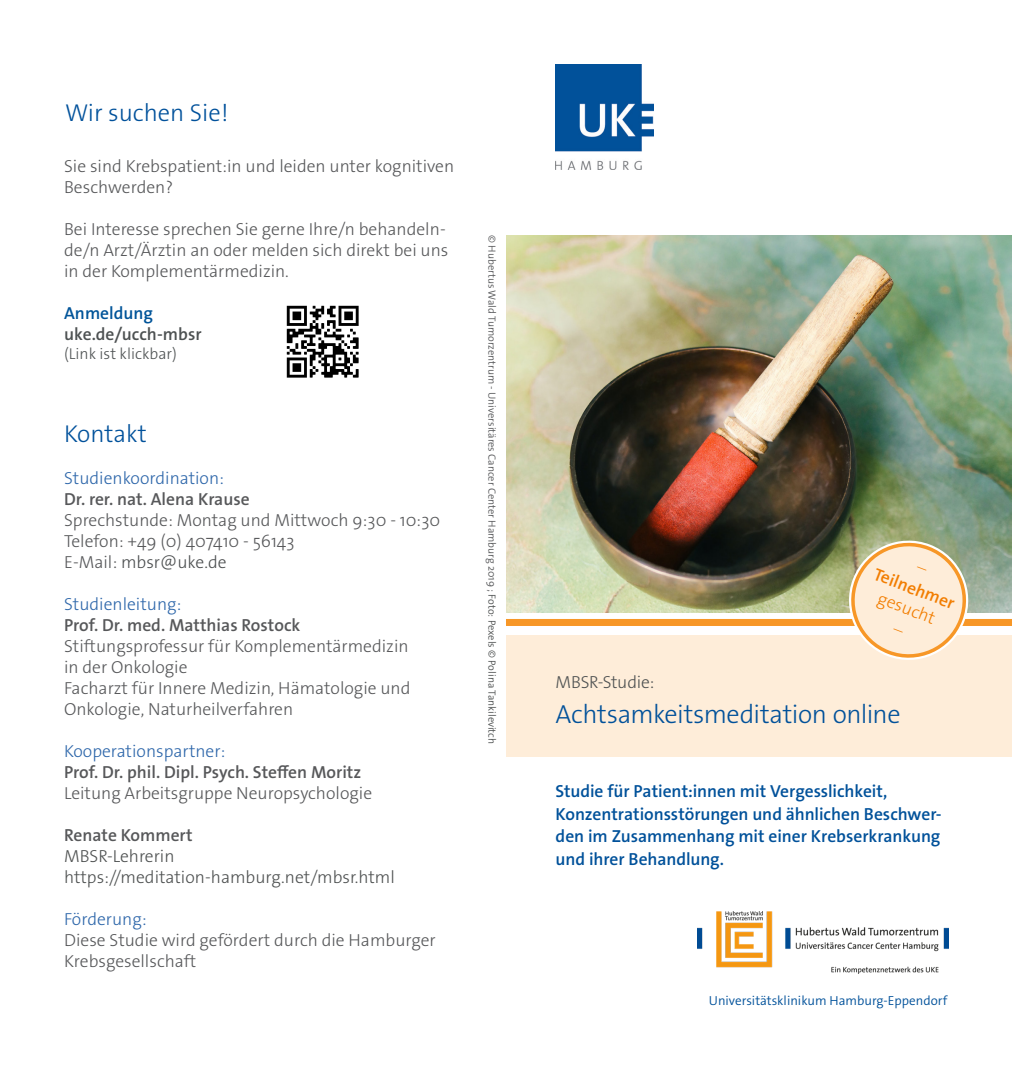
<style>
.page{position:relative;width:1012px;height:1072px;background:#fff}
.page>*{position:absolute;margin:0;border:0;box-sizing:border-box;transform-origin:0 0}
.t1{font:300 26.25px "The Sans Os F";letter-spacing:-.015em;color:#01519a}
.t2{font:300 24.5px "The Sans Os F";color:#01519b}
.t3{font:300 17.5px/21px "The Sans Os F";color:#57585a}
._0XX_Dachzeile_Flyer{font:600 17.5px/22.8px "The Sans Os F";letter-spacing:-.005em;color:#01519a}
.t4{font:300 17.5px/21px "The Sans Os F";color:#4f5252}
.t5{font:600 17.5px/21px "The Sans Os F";color:#57585a}
.t6{font:600 17.5px/21px "The Sans Os F";color:#4d5152}
.t7{font:300 17.5px "The Sans Os F";color:#2e67aa}
.t8{font:600 17.5px/21px "The Sans Os F";color:#f27d00;text-align:center}
.t9{font:300 15.75px "The Sans Os F";color:#4d5152}
.t10{font:300 13.12px "The Sans Os F";color:#01519a}
.t11{font:300 10.5px "The Sans Os F";color:#57585a}
.s1{color:#015499}
.s2{color:#2e67aa}
.s3{font-weight:600}
.s4{color:#4c4f50}
.s5{font-weight:300}
.s6{font-weight:600;color:#57585a}
.s7{color:#4f5252}
</style>
<div class="page">
<img style="left:697px;top:911px;width:251px;height:62px">
<div style="left:506px;top:635px;width:506px;height:121px;background:#feedd9"></div>
<img style="left:506px;top:235px;width:505px;height:377px">
<div style="left:506px;top:619px;width:506px;height:7px;background:#f79727"></div>
<img style="left:556px;top:64px;width:98px;height:106px">
<img style="left:286px;top:305px;width:73px;height:73px">
<svg style="left:835px;top:526px;width:147px;height:134px"></svg>
<p class="t2" style="left:65px;top:97px;width:165px">Wir suchen Sie!</p>
<p class="t3" style="left:64px;top:155px;width:391px">Sie sind Krebspatient:in und leiden unter kognitiven<br>Beschwerden?</p>
<p class="t3" style="left:64px;top:218px;width:386px">Bei Interesse sprechen Sie gerne Ihre/n behandeln&shy;de/n Arzt/Ärztin an oder melden sich direkt bei uns in der Komplementärmedizin.</p>
<p class="t6" style="left:64px;top:302px;width:139px"><span class="s1">Anmeldung </span>uke.de/ucch-mbsr</p>
<p class="t9" style="left:64px;top:343px;width:114px">(Link ist klickbar)</p>
<p class="t2" style="left:64px;top:418px;width:84px">Kontakt</p>
<p class="t3" style="left:64px;top:468px;width:378px"><span class="s2">Studienkoordination:<br></span><span class="s3">Dr. rer. nat. Alena Krause<br></span>Sprechstunde: Montag und Mittwoch 9:30 - 10:30<br>Telefon: +49 (0) 407410 - 56143<br>E-Mail: <span class="s4">mbsr@uke.de</span></p>
<p class="t3" style="left:64px;top:594px;width:348px"><span class="s2">Studienleitung:<br></span><span class="s3">Prof. Dr. med. Matthias Rostock<br></span>Stiftungsprofessur für Komplementärmedizin in der Onkologie<br>Facharzt für Innere Medizin, Hämatologie und<br>Onkologie, Naturheilverfahren</p>
<p class="t7" style="left:64px;top:740px;width:163px">Kooperationspartner:</p>
<p class="t5" style="left:64px;top:762px;width:309px">Prof. Dr. phil. Dipl. Psych. Steffen Moritz<br><span class="s5">Leitung Arbeitsgruppe Neuropsychologie</span></p>
<p class="t4" style="left:64px;top:825px;width:332px"><span class="s6">Renate Kommert<br></span>MBSR-Lehrerin https://meditation-hamburg.net/mbsr.html</p>
<p class="t3" style="left:64px;top:909px;width:373px"><span class="s2">Förderung:<br></span>Diese Studie wird gefördert durch die Hamburger<br>Krebsgesellschaft</p>
<p class="t11" style="left:499px;top:235px;width:510px;rotate:90deg">© Hubertus Wald Tumorzentrum - Universitäres Cancer Center Hamburg 2019 ; <span class="s7">Foto: Pexels © Polina Tankilevitch</span></p>
<p class="t8" style="left:878px;top:563px;width:87px;rotate:21deg">Teilnehmer <span class="s5">gesucht</span></p>
<p class="t4" style="left:556px;top:671px;width:100px">MBSR-Studie:</p>
<p class="t1" style="left:556px;top:697px;width:347px">Achtsamkeitsmeditation online</p>
<p class="_0XX_Dachzeile_Flyer" style="left:556px;top:779px;width:387px">Studie für Patient:innen mit Vergesslichkeit, Konzentrationsstörungen und ähnlichen Beschwer&shy;den im Zusammenhang mit einer Krebserkrankung und ihrer Behandlung.</p>
<p class="t10" style="left:709px;top:991px;width:240px">Universitätsklinikum Hamburg-Eppendorf</p>
</div>
